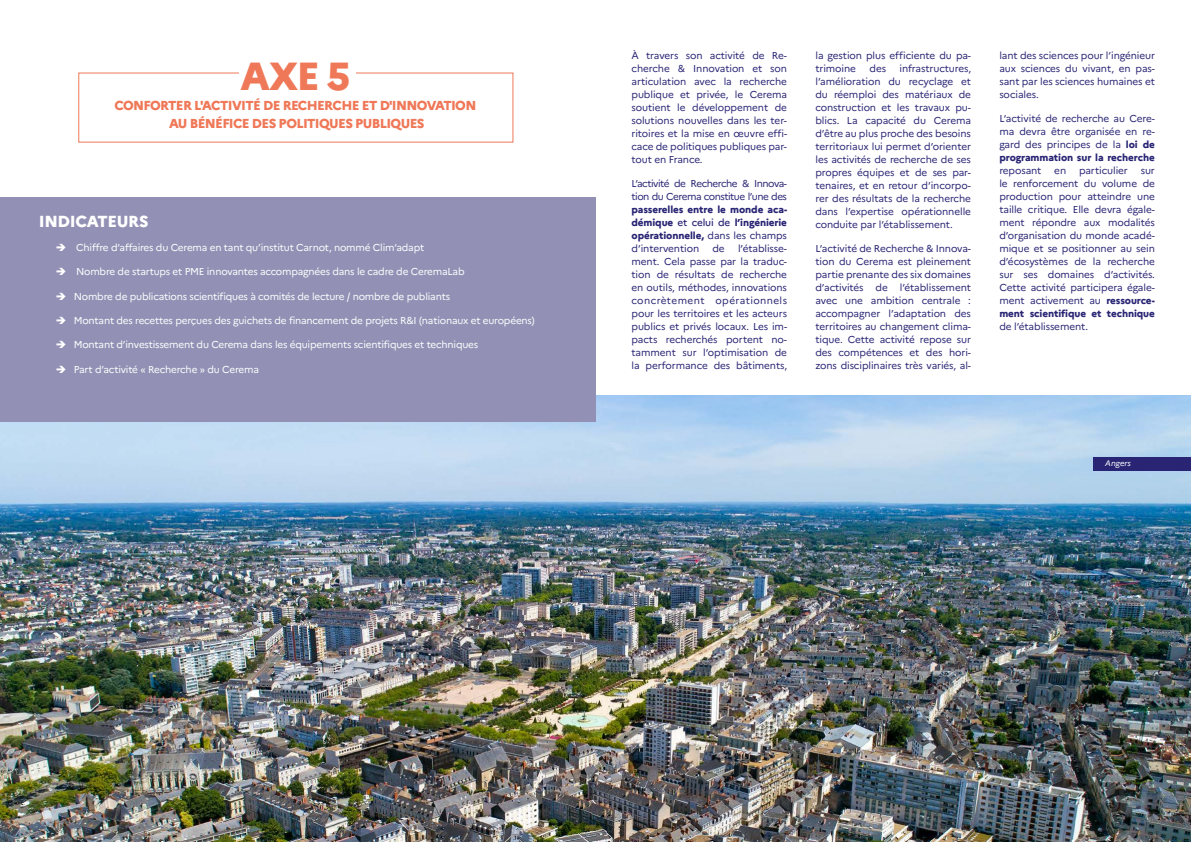
<style>
.page{position:relative;width:1191px;height:842px;background:#fff}
.page>*{position:absolute;margin:0;border:0;box-sizing:border-box;transform-origin:0 0}
.t1{font:800 39.2px "Marianne";color:#ef7858}
.t2{font:800 16px "Marianne";letter-spacing:-.02em;color:#fff}
.t3{font:800 13px/17.7px "Marianne";letter-spacing:-.05em;color:#ef7858;text-align:center}
.t4{font:10px/13px "Marianne";letter-spacing:-.01em;color:#292574;text-align:justify}
.t5{font:10px "Marianne";letter-spacing:-.02em;color:#fff}
.t6{font:800 10px/13px "Marianne";letter-spacing:-.01em;color:#292574;text-align:justify}
.t7{font:10px/13px "Marianne";letter-spacing:-.05em;color:#292574}
.t8{font:italic 8px "Marianne";color:#fff}
.s1{font-weight:500}
.s2{font-weight:400}
.s3{font-weight:800}
</style>
<div class="page">
<img style="left:0;top:395px;width:1191px;height:447px">
<div style="left:1093px;top:457px;width:98px;height:14px;background:#292574"></div>
<div style="left:0;top:197px;width:595px;height:225px;background:#9291b5"></div>
<h1 class="t1" style="left:240px;top:52px;width:111px">AXE 5</h1>
<h3 class="t3" style="left:114px;top:97px;width:363px">CONFORTER L'ACTIVITÉ DE RECHERCHE ET D'INNOVATION<br>AU BÉNÉFICE DES POLITIQUES PUBLIQUES</h3>
<h2 class="t2" style="left:39px;top:211px;width:111px">INDICATEURS</h2>
<p class="t5" style="left:56px;top:241px;width:370px">➔ Chiffre d’affaires du Cerema en tant qu’institut Carnot, nommé Clim’adapt</p>
<p class="t5" style="left:56px;top:266px;width:410px">➔ Nombre de startups et PME innovantes accompagnées dans le cadre de CeremaLab</p>
<p class="t5" style="left:56px;top:290px;width:396px">➔ Nombre de publications scientifiques à comités de lecture / nombre de publiants</p>
<p class="t5" style="left:56px;top:314px;width:480px">➔ Montant des recettes perçues des guichets de financement de projets R&amp;I (nationaux et européens)</p>
<p class="t5" style="left:56px;top:339px;width:424px">➔ Montant d’investissement du Cerema dans les équipements scientifiques et techniques</p>
<p class="t5" style="left:56px;top:363px;width:205px">➔ Part d’activité « Recherche » du Cerema</p>
<p class="t4" style="left:631px;top:49px;width:157px">À travers son activité de Re&shy;cherche &amp; Innovation et son articulation avec la recherche publique et privée, le Cerema soutient le développement de solutions nouvelles dans les ter&shy;ritoires et la mise en œuvre effi&shy;cace de politiques publiques par&shy;tout en France.</p>
<p class="t7" style="left:631px;top:177px;width:157px">L’activité de Recherche &amp; Innova&shy;tion du Cerema constitue l’une des</p>
<p class="t6" style="left:631px;top:203px;width:157px">passerelles entre le monde aca&shy;démique <span class="s1">et celui de</span> l’ingénierie opérationnelle, <span class="s2">dans les champs d’intervention</span></p>
<p class="t4" style="left:631px;top:242px;width:157px;text-indent:106px">l’établisse&shy;ment. Cela passe par la traduc&shy;tion de résultats de recherche en outils, méthodes, innovations concrètement opérationnels pour les territoires et les acteurs publics et privés locaux. Les im&shy;pacts recherchés portent no&shy;tamment sur l’optimisation de la performance des bâtiments,</p>
<p class="t4" style="left:712px;top:242px;width:14px">de</p>
<p class="t4" style="left:815px;top:49px;width:157px">la gestion plus efficiente du pa&shy;trimoine</p>
<p class="t4" style="left:815px;top:62px;width:157px;text-indent:84px">infrastructures, l’amélioration du recyclage et du réemploi des matériaux de construction et les travaux pu&shy;blics. La capacité du Cerema d’être au plus proche des besoins territoriaux lui permet d’orienter les activités de recherche de ses propres équipes et de ses par&shy;tenaires, et en retour d’incorpo&shy;rer des résultats de la recherche dans l’expertise opérationnelle conduite par l’établissement.</p>
<p class="t4" style="left:815px;top:242px;width:157px">L’activité de Recherche &amp; Innova&shy;tion du Cerema est pleinement partie prenante des six domaines d’activités de l’établissement avec une ambition centrale : accompagner l’adaptation des territoires au changement clima&shy;tique. Cette activité repose sur des compétences et des hori&shy;zons disciplinaires très variés, al-</p>
<p class="t4" style="left:869px;top:62px;width:18px">des</p>
<p class="t4" style="left:999px;top:49px;width:157px">lant des sciences pour l’ingénieur aux sciences du vivant, en pas&shy;sant par les sciences humaines et sociales.</p>
<p class="t4" style="left:999px;top:112px;width:157px">L’activité de recherche au Cere&shy;ma devra être organisée en re&shy;gard des principes de la <span class="s3">loi de programmation sur la recherche</span></p>
<p class="t4" style="left:999px;top:164px;width:44px">reposant</p>
<p class="t4" style="left:1054px;top:164px;width:13px">en</p>
<p class="t4" style="left:1079px;top:164px;width:50px">particulier</p>
<p class="t4" style="left:999px;top:164px;width:157px;text-indent:141px">sur le renforcement du volume de production pour atteindre une taille critique. Elle devra égale&shy;ment répondre aux modalités d’organisation du monde acadé&shy;mique et se positionner au sein d’écosystèmes de la recherche sur ses domaines d’activités.<br>Cette activité participera égale&shy;ment activement au <span class="s3">ressource&shy;ment scientifique et technique</span></p>
<p class="t4" style="left:999px;top:320px;width:90px">de l’établissement.</p>
<p class="t8" style="left:1105px;top:459px;width:27px">Angers</p>
</div>
